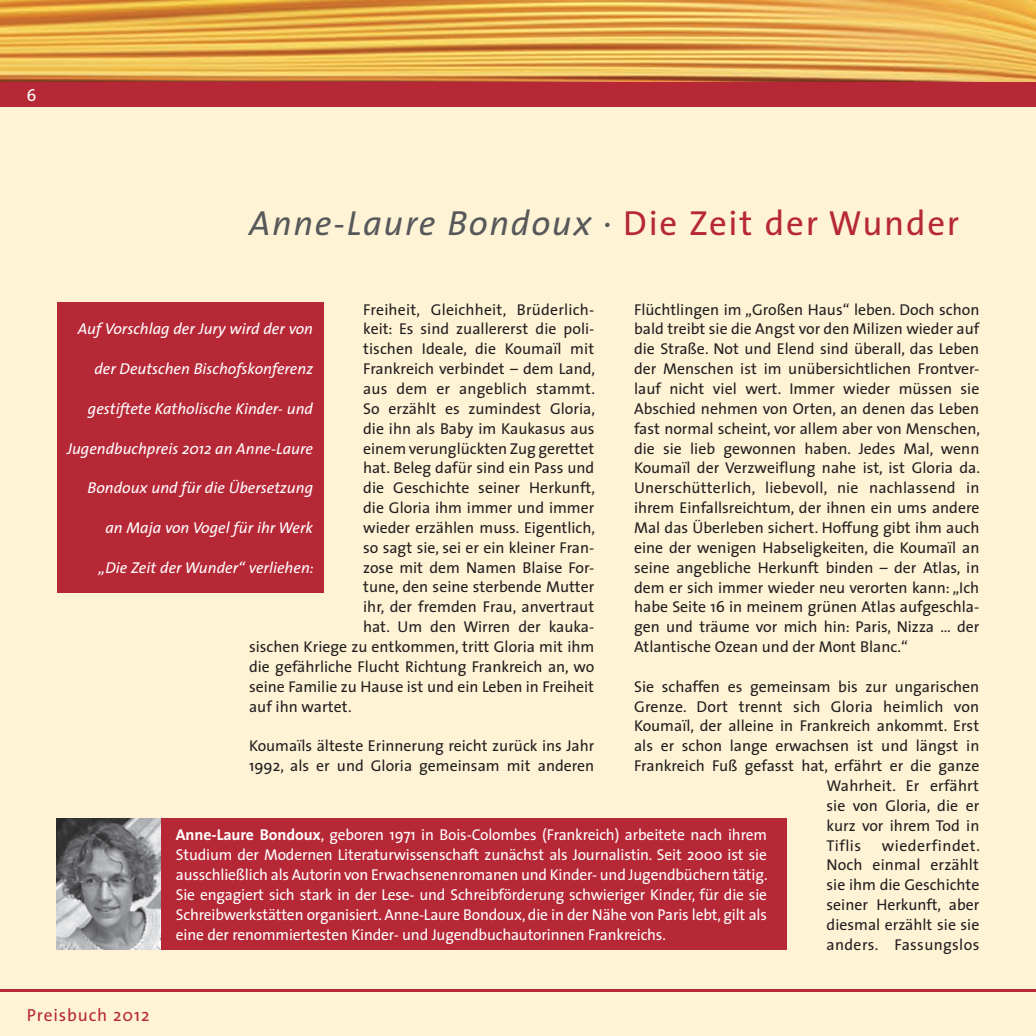
<style>
.page{position:relative;width:1036px;height:1036px;background:#fef3d5}
.page>*{position:absolute;margin:0;border:0;box-sizing:border-box;transform-origin:0 0}
.t1{font:italic 35px "The Sans";letter-spacing:.05em;color:#57585a}
.t2{font:17.5px "The Sans";letter-spacing:.05em;color:#b72837}
.t3{font:17.5px "The Sans Expert";color:#fff}
.t4{font:15.75px/19.8px "The Sans";color:#231f20;text-align:justify}
.t5{font:15.75px/19.8px "The Sans";letter-spacing:-.01em;color:#fff;text-align:justify}
.t6{font:italic 15.75px "The Sans";color:#fff}
.s1{font-style:normal;color:#b72837}
.s2{font-weight:700}
</style>
<div class="page">
<div style="left:57px;top:302px;width:266px;height:290px;background:#b72837"></div>
<div style="left:57px;top:819px;width:730px;height:131px;background:#b72837"></div>
<img style="left:57px;top:819px;width:104px;height:131px">
<img style="left:0;top:0;width:1036px;height:82px">
<div style="left:0;top:82px;width:1036px;height:25px;background:#b72837"></div>
<hr style="left:0;top:989px;width:1036px;height:3px;background:#b72837">
<p class="t3" style="left:27px;top:81px;width:11px">6</p>
<h1 class="t1" style="left:249px;top:194px;width:712px">Anne-Laure Bondoux · <span class="s1">Die Zeit der Wunder</span></h1>
<p class="t4" style="left:634px;top:299px;width:348px">Flüchtlingen im „Großen Haus“ leben. Doch schon bald treibt sie die Angst vor den Milizen wieder auf die Straße. Not und Elend sind überall, das Leben der Menschen ist im unübersichtlichen Frontver&shy;lauf nicht viel wert. Immer wieder müssen sie Abschied nehmen von Orten, an denen das Leben fast normal scheint, vor allem aber von Menschen, die sie lieb gewonnen haben. Jedes Mal, wenn Koumaïl der Verzweiflung nahe ist, ist Gloria da.<br>Unerschütterlich, liebevoll, nie nachlassend in ihrem Einfallsreichtum, der ihnen ein ums andere Mal das Überleben sichert. Hoffung gibt ihm auch eine der wenigen Habseligkeiten, die Koumaïl an seine angebliche Herkunft binden – der Atlas, in dem er sich immer wieder neu verorten kann: „Ich habe Seite 16 in meinem grünen Atlas aufgeschla&shy;gen und träume vor mich hin: Paris, Nizza … der Atlantische Ozean und der Mont Blanc.“</p>
<p class="t4" style="left:634px;top:676px;width:347px">Sie schaffen es gemeinsam bis zur ungarischen</p>
<p class="t4" style="left:634px;top:696px;width:347px">Grenze. Dort trennt sich Gloria heimlich von</p>
<p class="t4" style="left:634px;top:716px;width:347px">Koumaïl, der alleine in Frankreich ankommt. Erst</p>
<p class="t4" style="left:634px;top:736px;width:347px">als er schon lange erwachsen ist und längst in</p>
<p class="t4" style="left:634px;top:755px;width:347px">Frankreich Fuß gefasst hat, erfährt er die ganze</p>
<p class="t4" style="left:826px;top:775px;width:154px">Wahrheit. Er erfährt</p>
<p class="t4" style="left:826px;top:795px;width:154px">sie von Gloria, die er</p>
<p class="t4" style="left:826px;top:815px;width:154px">kurz vor ihrem Tod in</p>
<p class="t4" style="left:826px;top:835px;width:36px">Tiflis</p>
<p class="t4" style="left:363px;top:299px;width:233px">Freiheit, Gleichheit, Brüderlich-</p>
<p class="t4" style="left:363px;top:319px;width:233px">keit: Es sind zuallererst die poli-</p>
<p class="t4" style="left:363px;top:339px;width:232px">tischen Ideale, die Koumaïl mit</p>
<p class="t4" style="left:363px;top:358px;width:233px">Frankreich verbindet – dem Land,</p>
<p class="t4" style="left:363px;top:378px;width:233px">aus dem er angeblich stammt.</p>
<p class="t4" style="left:363px;top:398px;width:233px">So erzählt es zumindest Gloria,</p>
<p class="t4" style="left:363px;top:418px;width:233px">die ihn als Baby im Kaukasus aus</p>
<p class="t4" style="left:363px;top:438px;width:232px">einem verunglückten Zug gerettet</p>
<p class="t4" style="left:363px;top:458px;width:233px">hat. Beleg dafür sind ein Pass und</p>
<p class="t4" style="left:363px;top:477px;width:233px">die Geschichte seiner Herkunft,</p>
<p class="t4" style="left:363px;top:497px;width:233px">die Gloria ihm immer und immer</p>
<p class="t4" style="left:363px;top:517px;width:233px">wieder erzählen muss. Eigentlich,</p>
<p class="t4" style="left:363px;top:537px;width:233px">so sagt sie, sei er ein kleiner Fran-</p>
<p class="t4" style="left:363px;top:557px;width:233px">zose mit dem Namen Blaise For-</p>
<p class="t4" style="left:363px;top:577px;width:233px">tune, den seine sterbende Mutter</p>
<p class="t4" style="left:363px;top:597px;width:232px">ihr, der fremden Frau, anvertraut</p>
<p class="t4" style="left:363px;top:616px;width:233px">hat. Um den Wirren der kauka-</p>
<p class="t4" style="left:249px;top:636px;width:347px">sischen Kriege zu entkommen, tritt Gloria mit ihm</p>
<p class="t4" style="left:249px;top:656px;width:347px">die gefährliche Flucht Richtung Frankreich an, wo</p>
<p class="t4" style="left:249px;top:676px;width:346px">seine Familie zu Hause ist und ein Leben in Freiheit</p>
<p class="t4" style="left:249px;top:696px;width:104px">auf ihn wartet.</p>
<p class="t4" style="left:249px;top:735px;width:347px">Koumaïls älteste Erinnerung reicht zurück ins Jahr<br>1992, als er und Gloria gemeinsam mit anderen</p>
<p class="t6" style="left:78px;top:316px;width:237px">Auf Vorschlag der Jury wird der von</p>
<p class="t6" style="left:94px;top:356px;width:220px">der Deutschen Bischofskonferenz</p>
<p class="t6" style="left:88px;top:395px;width:227px">gestiftete Katholische Kinder- und</p>
<p class="t6" style="left:67px;top:435px;width:248px">Jugendbuchpreis 2012 an Anne-Laure</p>
<p class="t6" style="left:88px;top:475px;width:227px">Bondoux und für die Übersetzung</p>
<p class="t6" style="left:105px;top:514px;width:209px">an Maja von Vogel für ihr Werk</p>
<p class="t6" style="left:99px;top:554px;width:217px">„Die Zeit der Wunder“ verliehen:</p>
<p class="t5" style="left:176px;top:825px;width:593px"><span class="s2">Anne-Laure Bondoux</span>, geboren 1971 in Bois-Colombes (Frankreich) arbeitete nach ihrem Studium der Modernen Literaturwissenschaft zunächst als Journalistin. Seit 2000 ist sie ausschließlich als Autorin von Erwachsenenromanen und Kinder- und Jugendbüchern tätig.<br>Sie engagiert sich stark in der Lese- und Schreibförderung schwieriger Kinder, für die sie Schreibwerkstätten organisiert. Anne-Laure Bondoux, die in der Nähe von Paris lebt, gilt als eine der renommiertesten Kinder- und Jugendbuchautorinnen Frankreichs.</p>
<p class="t4" style="left:826px;top:835px;width:155px;text-indent:55px">wiederfindet.<br>Noch einmal erzählt sie ihm die Geschichte seiner Herkunft, aber diesmal erzählt sie sie anders. Fassungslos</p>
<p class="t2" style="left:27px;top:1000px;width:124px">Preisbuch 2012</p>
</div>
